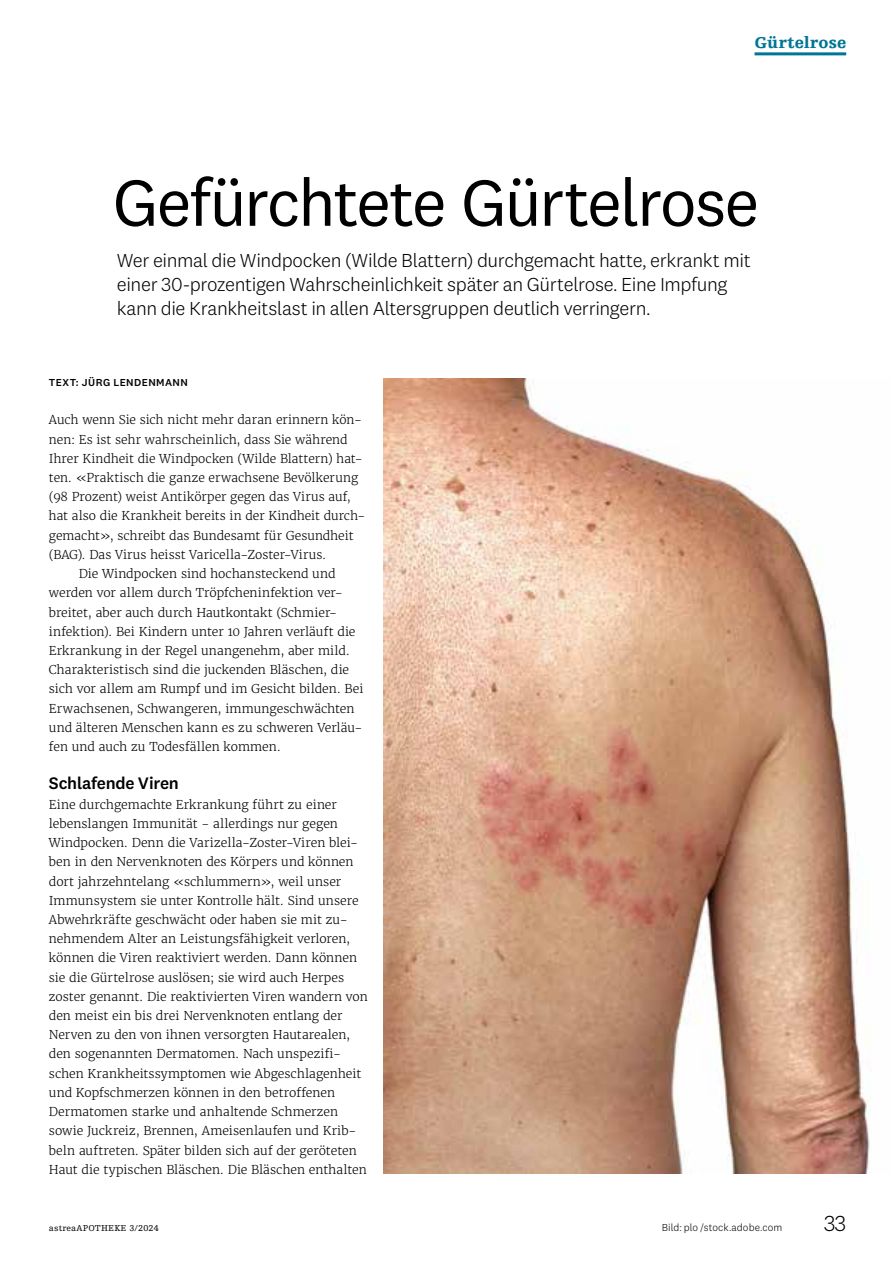
<style>
.page{position:relative;width:893px;height:1263px;background:#fff}
.page>*{position:absolute;margin:0;border:0;box-sizing:border-box;transform-origin:0 0}
.t1{font:67.5px "National 2";letter-spacing:-.035em;color:#000}
.t2{font:300 22.5px "National 2";color:#000}
.t3{font:300 19.5px/24px "National 2";letter-spacing:-.015em;color:#000}
.t4{font:500 17.25px "National 2";letter-spacing:-.01em;color:#000}
.t5{font:900 16.5px "Egyptienne FLT Std";letter-spacing:.005em;color:#007695}
.t6{font:300 12.15px/19.2px "Merriweather";color:#000}
.t7{font:300 10.5px "National 2";letter-spacing:.005em;color:#000}
.t8{font:500 10.5px "National 2";letter-spacing:.045em;color:#000}
.t9{font:9px "Egyptienne FLT Std";letter-spacing:.02em;color:#000}
</style>
<div class="page">
<hr style="left:754px;top:52px;width:92px;height:3px;background:#007695">
<img style="left:384px;top:378px;width:487px;height:796px">
<h3 class="t5" style="left:754px;top:34px;width:93px">Gürtelrose</h3>
<h1 class="t1" style="left:113px;top:162px;width:648px">Gefürchtete Gürtelrose</h1>
<h3 class="t3" style="left:117px;top:248px;width:635px">Wer einmal die Windpocken (Wilde Blattern) durchgemacht hatte, erkrankt mit einer 30-prozentigen Wahrscheinlichkeit später an Gürtelrose. Eine Impfung kann die Krankheitslast in allen Altersgruppen deutlich verringern.</h3>
<p class="t8" style="left:49px;top:376px;width:141px">TEXT: JÜRG LENDENMANN</p>
<p class="t6" style="left:49px;top:410px;width:315px">Auch wenn Sie sich nicht mehr daran erinnern kön-</p>
<p class="t6" style="left:49px;top:430px;width:300px">nen: Es ist sehr wahrscheinlich, dass Sie während</p>
<p class="t6" style="left:49px;top:449px;width:315px">Ihrer Kindheit die Windpocken (Wilde Blattern) hat-</p>
<p class="t6" style="left:49px;top:468px;width:311px">ten. «Praktisch die ganze erwachsene Bevölkerung</p>
<p class="t6" style="left:49px;top:487px;width:304px">(98 Prozent) weist Antikörper gegen das Virus auf,</p>
<p class="t6" style="left:49px;top:507px;width:318px">hat also die Krankheit bereits in der Kindheit durch-</p>
<p class="t6" style="left:49px;top:526px;width:306px">gemacht», schreibt das Bundesamt für Gesundheit</p>
<p class="t6" style="left:49px;top:545px;width:279px">(BAG). Das Virus heisst Varicella-Zoster-Virus.</p>
<p class="t6" style="left:79px;top:564px;width:258px">Die Windpocken sind hochansteckend und</p>
<p class="t6" style="left:49px;top:583px;width:295px">werden vor allem durch Tröpfcheninfektion ver-</p>
<p class="t6" style="left:49px;top:603px;width:290px">breitet, aber auch durch Hautkontakt (Schmier-</p>
<p class="t6" style="left:49px;top:622px;width:308px">infektion). Bei Kindern unter 10 Jahren verläuft die</p>
<p class="t6" style="left:49px;top:641px;width:303px">Erkrankung in der Regel unangenehm, aber mild.</p>
<p class="t6" style="left:49px;top:660px;width:302px">Charakteristisch sind die juckenden Bläschen, die</p>
<p class="t6" style="left:49px;top:679px;width:316px">sich vor allem am Rumpf und im Gesicht bilden. Bei</p>
<p class="t6" style="left:49px;top:699px;width:307px">Erwachsenen, Schwangeren, immungeschwächten</p>
<p class="t6" style="left:49px;top:718px;width:315px">und älteren Menschen kann es zu schweren Verläu-</p>
<p class="t6" style="left:49px;top:737px;width:233px">fen und auch zu Todesfällen kommen.</p>
<h3 class="t4" style="left:49px;top:773px;width:132px">Schlafende Viren</h3>
<p class="t6" style="left:49px;top:795px;width:320px">Eine durchgemachte Erkrankung führt zu einer lebenslangen Immunität - allerdings nur gegen Windpocken. Denn die Varizella-Zoster-Viren blei&shy;ben in den Nervenknoten des Körpers und können dort jahrzehntelang «schlummern», weil unser Immunsystem sie unter Kontrolle hält. Sind unsere Abwehrkräfte geschwächt oder haben sie mit zu&shy;nehmendem Alter an Leistungsfähigkeit verloren, können die Viren reaktiviert werden. Dann können sie die Gürtelrose auslösen; sie wird auch Herpes zoster genannt. Die reaktivierten Viren wandern von den meist ein bis drei Nervenknoten entlang der Nerven zu den von ihnen versorgten Hautarealen, den sogenannten Dermatomen. Nach unspezifi&shy;schen Krankheitssymptomen wie Abgeschlagenheit und Kopfschmerzen können in den betroffenen Dermatomen starke und anhaltende Schmerzen sowie Juckreiz, Brennen, Ameisenlaufen und Krib&shy;beln auftreten. Später bilden sich auf der geröteten Haut die typischen Bläschen. Die Bläschen enthalten</p>
<p class="t9" style="left:49px;top:1223px;width:111px">astreaAPOTHEKE 3/2024</p>
<p class="t7" style="left:662px;top:1222px;width:122px">Bild: plo /stock.adobe.com</p>
<h2 class="t2" style="left:824px;top:1211px;width:24px">33</h2>
</div>
